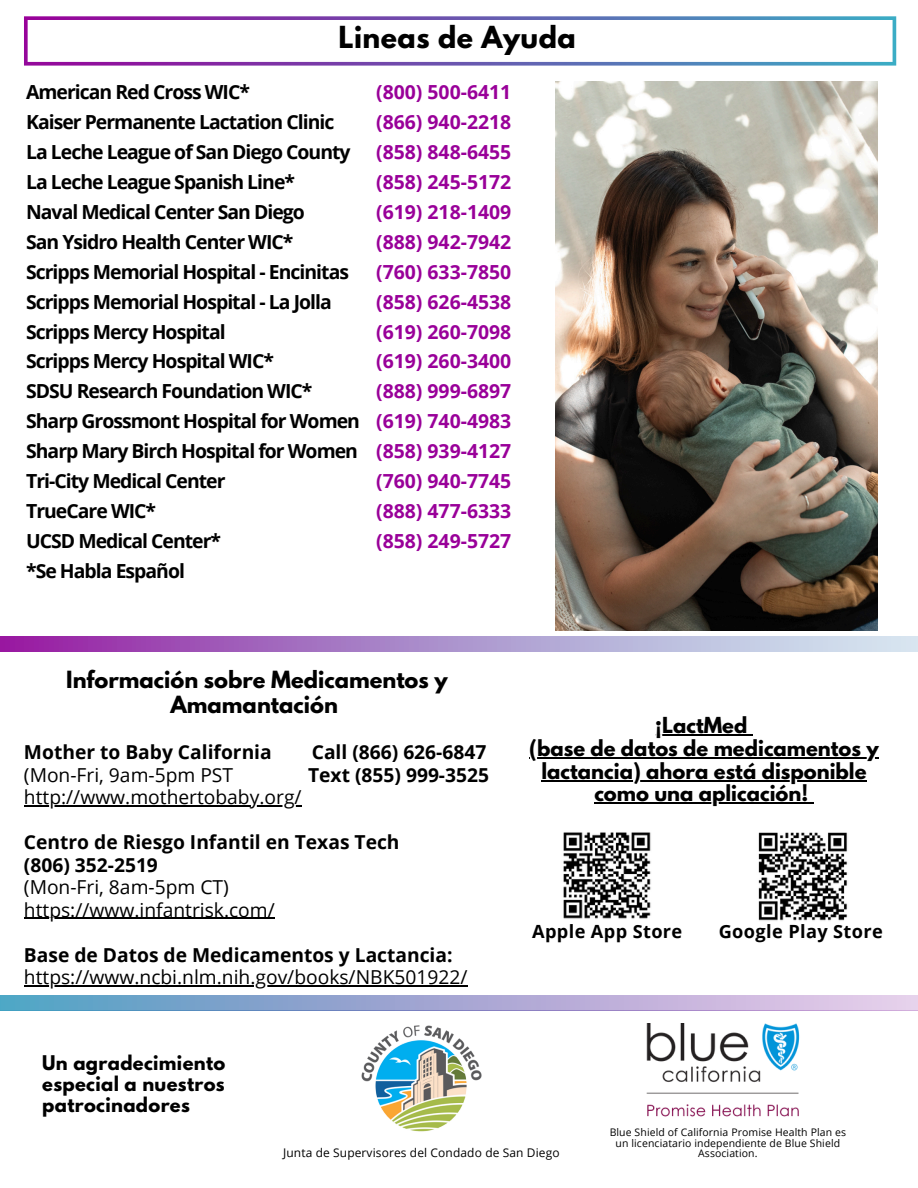
<style>
.page{position:relative;width:918px;height:1188px;background:#fff}
.page>*{position:absolute;margin:0;border:0;box-sizing:border-box;transform-origin:0 0}
.t1{font:700 26.85px "League Spartan";letter-spacing:.02em;color:#000}
.t2{font:700 21px/24.8px "League Spartan";color:#000;text-align:center}
.t3{font:700 19.5px "League Spartan";color:#000}
.t4{font:700 19.35px/30px "Open Sans";letter-spacing:-.05em;color:#000}
.t5{font:700 19.35px/30px "Open Sans";color:#909;text-align:justify}
.t6{font:700 19.2px/22.5px "Open Sans";color:#000}
.t7{font:19.2px "Open Sans";color:#000}
.t8{font:700 18.15px "Open Sans";letter-spacing:.02em;color:#000}
.t9{font:700 18px/21.3px "League Spartan";letter-spacing:.02em;color:#000;text-align:justify}
.t10{font:12px "Open Sans";letter-spacing:.01em;color:#000}
.t11{font:10.5px/10.5px "Open Sans";letter-spacing:.01em;color:#000;text-align:center}
.s1{font-weight:400}
</style>
<div class="page">
<img style="left:758px;top:832px;width:90px;height:89px">
<img style="left:563px;top:832px;width:88px;height:87px">
<hr style="left:655px;top:735px;width:92px;height:1px;background:#000">
<hr style="left:529px;top:757px;width:350px;height:2px;background:#000">
<hr style="left:541px;top:780px;width:326px;height:1px;background:#000">
<hr style="left:594px;top:803px;width:214px;height:1px;background:#000">
<svg style="left:24px;top:16px;width:872px;height:50px"></svg>
<svg style="left:0;top:995px;width:918px;height:15px;background:#a2add4"></svg>
<img style="left:646px;top:1024px;width:154px;height:93px">
<img style="left:361px;top:1025px;width:121px;height:107px">
<img style="left:555px;top:82px;width:322px;height:549px">
<hr style="left:24px;top:805px;width:278px;height:2px;background:#000">
<hr style="left:24px;top:918px;width:251px;height:1px;background:#000">
<hr style="left:24px;top:985px;width:444px;height:2px;background:#000">
<svg style="left:0;top:637px;width:918px;height:14px;background:#b08dcc"></svg>
<h3 class="t1" style="left:338px;top:24px;width:239px">Lineas de Ayuda</h3>
<p class="t4" style="left:26px;top:77px;width:335px">American Red Cross WIC*<br>Kaiser Permanente Lactation Clinic<br>La Leche League of San Diego County<br>La Leche League Spanish Line*<br>Naval Medical Center San Diego<br>San Ysidro Health Center WIC*<br>Scripps Memorial Hospital - Encinitas<br>Scripps Memorial Hospital - La Jolla<br>Scripps Mercy Hospital<br>Scripps Mercy Hospital WIC*<br>SDSU Research Foundation WIC*<br>Sharp Grossmont Hospital for Women<br>Sharp Mary Birch Hospital for Women<br>Tri-City Medical Center<br>TrueCare WIC*<br>UCSD Medical Center*<br>*Se Habla Español</p>
<h6 class="t5" style="left:376px;top:77px;width:137px">(800) 500-6411 (866) 940-2218 (858) 848-6455 (858) 245-5172 (619) 218-1409 (888) 942-7942 (760) 633-7850 (858) 626-4538 (619) 260-7098 (619) 260-3400 (888) 999-6897 (619) 740-4983 (858) 939-4127 (760) 940-7745 (888) 477-6333 (858) 249-5727</h6>
<p class="t2" style="left:66px;top:670px;width:383px">Información sobre Medicamentos y<br>Amamantación</p>
<h5 class="t6" style="left:24px;top:741px;width:249px">Mother to Baby California</h5>
<h5 class="t6" style="left:312px;top:741px;width:176px">Call (866) 626-6847</h5>
<h5 class="t7" style="left:24px;top:761px;width:211px">(Mon-Fri, 9am-5pm PST</h5>
<h5 class="t6" style="left:308px;top:763px;width:182px">Text (855) 999-3525</h5>
<p class="t7" style="left:24px;top:784px;width:279px">http://www.mothertobaby.org/</p>
<p class="t6" style="left:24px;top:831px;width:377px">Centro de Riesgo Infantil en Texas Tech (806) 352-2519<br><span class="s1">(Mon-Fri, 8am-5pm CT)</span></p>
<h5 class="t7" style="left:24px;top:896px;width:252px">https://www.infantrisk.com/</h5>
<h5 class="t6" style="left:24px;top:943px;width:430px">Base de Datos de Medicamentos y Lactancia:</h5>
<p class="t7" style="left:24px;top:964px;width:445px">https://www.ncbi.nlm.nih.gov/books/NBK501922/</p>
<h2 class="t9" style="left:42px;top:1054px;width:184px">Un agradecimiento especial a nuestros patrocinadores</h2>
<h2 class="t3" style="left:655px;top:716px;width:94px">¡LactMed</h2>
<p class="t3" style="left:529px;top:739px;width:351px">(base de datos de medicamentos y</p>
<p class="t3" style="left:541px;top:761px;width:327px">lactancia) ahora está disponible</p>
<h2 class="t3" style="left:594px;top:784px;width:215px">como una aplicación!</h2>
<h1 class="t8" style="left:532px;top:918px;width:152px">Apple App Store</h1>
<h2 class="t8" style="left:719px;top:918px;width:166px">Google Play Store</h2>
<h3 class="t11" style="left:610px;top:1127px;width:238px">Blue Shield of California Promise Health Plan es un licenciatario independiente de Blue Shield</h3>
<h3 class="t10" style="left:283px;top:1144px;width:278px">Junta de Supervisores del Condado de San Diego</h3>
<h3 class="t11" style="left:698px;top:1148px;width:61px">Association.</h3>
</div>
